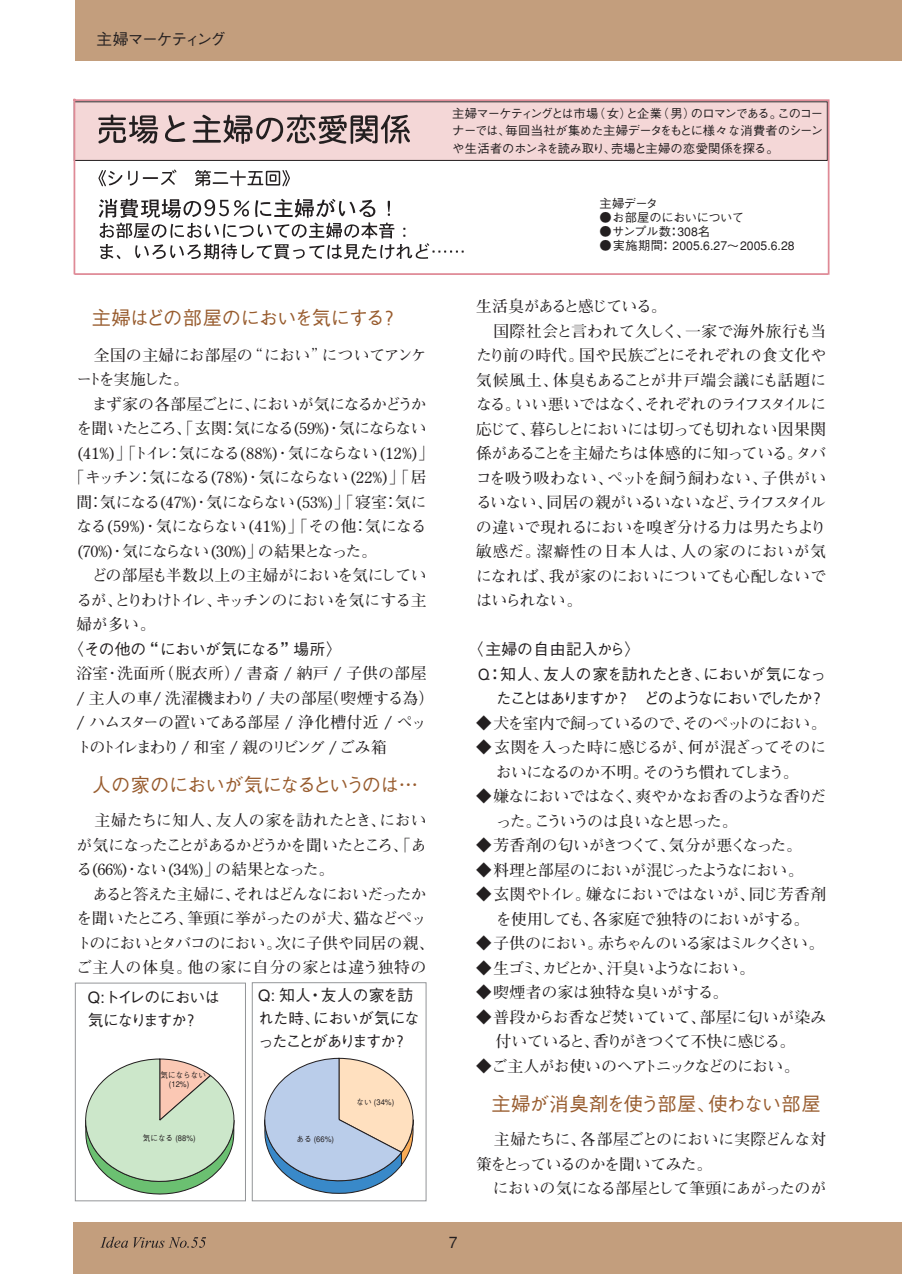
<style>
.page{position:relative;width:902px;height:1274px;background:#fff}
.page>*{position:absolute;margin:0;border:0;box-sizing:border-box;transform-origin:0 0}
.t1{font:500 19.25px "Gothic BBB";letter-spacing:-.05em;color:#985c2e}
.t2{font:500 19.25px "Gothic BBB";letter-spacing:-.03em;color:#985c2e}
.t3{font:700 15.75px/24.5px "Futo Min A101";letter-spacing:-.04em;color:#231f20}
.t4{font:700 15.75px/24.5px "Futo Min A101";letter-spacing:-.06em;color:#231f20}
.t5{font:700 15.75px/24.5px "Futo Min A101";letter-spacing:.015em;color:#231f20}
.t6{font:700 15.75px "Futo Min A101";letter-spacing:-.07em;color:#231f20}
.t7{font:700 15.75px "Futo Min A101";letter-spacing:-.02em;color:#231f20}
.t8{font:700 15.75px "Futo Min A101";letter-spacing:-.01em;color:#231f20}
.t9{font:500 15.75px "Gothic BBB";letter-spacing:-.035em;color:#231f20}
.t10{font:700 15.75px "Futo Min A101";letter-spacing:-.09em;color:#231f20}
.t11{font:500 15.75px/22.8px "Gothic BBB";letter-spacing:-.06em;color:#231f20}
.t12{font:700 15.75px "Futo Min A101";letter-spacing:-.065em;color:#231f20}
.t13{font:700 15.75px "Futo Min A101";color:#231f20}
.t14{font:700 15.75px "Futo Min A101";letter-spacing:.025em;color:#231f20}
.t15{font:700 15.75px "Futo Min A101";letter-spacing:-.015em;color:#231f20}
.t16{font:500 15.75px "Gothic BBB";letter-spacing:-.115em;color:#231f20}
.t17{font:700 15.75px "Futo Min A101";letter-spacing:.06em;color:#231f20}
.t18{font:500 15.75px/22.8px "Gothic BBB";letter-spacing:-.09em;color:#231f20}
.t19{font:700 15.75px "Futo Min A101";letter-spacing:.005em;color:#231f20}
.t20{font:500 15.75px "Gothic BBB";letter-spacing:.025em;color:#231f20}
.t21{font:500 15.75px "Gothic BBB";letter-spacing:-.085em;color:#231f20}
.t22{font:500 12.25px/17.5px "Gothic BBB";letter-spacing:-.005em;color:#231f20;text-align:justify}
.t23{font:500 12.25px "Gothic BBB";letter-spacing:-.03em;color:#231f20}
.t24{font:500 8.05px/9.8px "Gothic BBB";color:#231f20;scale:.94 1}
</style>
<div class="page">
<svg style="left:99px;top:199px;width:364px;height:61px"></svg>
<svg style="left:98px;top:170px;width:24px;height:16px"></svg>
<svg style="left:128px;top:171px;width:9px;height:15px"></svg>
<svg style="left:143px;top:170px;width:33px;height:15px"></svg>
<svg style="left:195px;top:170px;width:95px;height:16px"></svg>
<hr style="left:74px;top:273px;width:753px;height:2px;background:#df8a96">
<div style="left:74px;top:102px;width:752px;height:58px;background:#f4d7d7"></div>
<div style="left:74px;top:102px;width:753px;height:59px;border:1px solid #231f20"></div>
<svg style="left:98px;top:114px;width:60px;height:30px"></svg>
<svg style="left:165px;top:115px;width:20px;height:27px"></svg>
<svg style="left:192px;top:114px;width:218px;height:30px"></svg>
<hr style="left:827px;top:99px;width:2px;height:176px;background:#df8a96">
<hr style="left:74px;top:99px;width:1px;height:175px;background:#df8a96">
<hr style="left:73px;top:99px;width:754px;height:2px;background:#df8a96">
<div style="left:75px;top:0;width:826px;height:60px;background:#c39e7d"></div>
<div style="left:73px;top:1222px;width:828px;height:52px;background:#c39e7d"></div>
<svg style="left:100px;top:1237px;width:106px;height:11px"></svg>
<svg style="left:85px;top:1058px;width:150px;height:137px"></svg>
<div style="left:75px;top:983px;width:171px;height:218px;border:1px solid #939598"></div>
<svg style="left:264px;top:1058px;width:149px;height:136px"></svg>
<div style="left:252px;top:982px;width:174px;height:219px;border:1px solid #939598"></div>
<p class="t21" style="left:97px;top:33px;width:131px">主婦マーケティング</p>
<p class="t1" style="left:92px;top:310px;width:308px">主婦はどの部屋のにおいを気にする？</p>
<p class="t3" style="left:76px;top:345px;width:351px;text-indent:17px">全国の主婦にお部屋の“におい”についてアンケートを実施した。</p>
<p class="t6" style="left:92px;top:398px;width:336px">まず家の各部屋ごとに、においが気になるかどうか</p>
<p class="t4" style="left:76px;top:418px;width:351px">を聞いたところ、「玄関：気になる(59%)・気にならない</p>
<p class="t3" style="left:76px;top:443px;width:359px">(41%)」「トイレ：気になる(88%)・気にならない(12%)」</p>
<p class="t3" style="left:69px;top:467px;width:359px">「キッチン：気になる(78%)・気にならない(22%)」「居</p>
<p class="t7" style="left:76px;top:496px;width:351px">間：気になる(47%)・気にならない(53%)」「寝室：気に</p>
<p class="t8" style="left:76px;top:521px;width:351px">なる(59%)・気にならない(41%)」「その他：気になる</p>
<p class="t10" style="left:76px;top:545px;width:302px">(70%)・気にならない(30%)」の結果となった。</p>
<p class="t3" style="left:92px;top:565px;width:336px">どの部屋も半数以上の主婦がにおいを気にしてい</p>
<p class="t3" style="left:76px;top:590px;width:351px">るが、とりわけトイレ、キッチンのにおいを気にする主</p>
<p class="t3" style="left:76px;top:614px;width:80px">婦が多い。</p>
<p class="t9" style="left:69px;top:643px;width:274px">〈その他の“においが気になる”場所〉</p>
<p class="t5" style="left:76px;top:663px;width:359px">浴室・洗面所（脱衣所）/ 書斎 / 納戸 / 子供の部屋/ 主人の車/ 洗濯機まわり / 夫の部屋（喫煙する為）/ ハムスターの置いてある部屋 / 浄化槽付近 / ペットのトイレまわり / 和室 / 親のリビング / ごみ箱</p>
<p class="t1" style="left:92px;top:777px;width:328px">人の家のにおいが気になるというのは…</p>
<p class="t3" style="left:76px;top:810px;width:351px;text-align:justify;text-indent:18px">主婦たちに知人、友人の家を訪れたとき、においが気になったことがあるかどうかを聞いたところ、「ある(66%)・ない(34%)」の結果となった。</p>
<p class="t3" style="left:76px;top:884px;width:359px;text-align:center">あると答えた主婦に、それはどんなにおいだったか<br>を聞いたところ、筆頭に挙がったのが犬、猫などペットのにおいとタバコのにおい。次に子供や同居の親、ご主人の体臭。他の家に自分の家とは違う独特の</p>
<p class="t18" style="left:88px;top:988px;width:134px">Q:トイレのにおいは気になりますか？</p>
<p class="t24" style="left:169px;top:1071px;width:41px;text-indent:-8px">気にならない(12%)</p>
<p class="t24" style="left:143px;top:1134px;width:58px">気になる (88%)</p>
<p class="t11" style="left:258px;top:986px;width:163px">Q: 知人・友人の家を訪れた時、においが気になったことがありますか？</p>
<p class="t24" style="left:296px;top:1135px;width:41px">ある (66%)</p>
<p class="t24" style="left:356px;top:1098px;width:41px">ない (34%)</p>
<p class="t22" style="left:452px;top:106px;width:372px">主婦マーケティングとは市場（女）と企業（男）のロマンである。このコーナーでは、毎回当社が集めた主婦データをもとに様々な消費者のシーンや生活者のホンネを読み取り、売場と主婦の恋愛関係を探る。</p>
<p class="t22" style="left:599px;top:197px;width:60px">主婦データ</p>
<p class="t23" style="left:599px;top:213px;width:146px">●お部屋のにおいについて</p>
<p class="t22" style="left:599px;top:225px;width:112px">●サンプル数：308名</p>
<p class="t22" style="left:599px;top:239px;width:197px">●実施期間：2005.6.27～2005.6.28</p>
<p class="t11" style="left:448px;top:1233px;width:10px">7</p>
<p class="t10" style="left:476px;top:301px;width:192px">生活臭があると感じている。</p>
<p class="t5" style="left:493px;top:321px;width:334px">国際社会と言われて久しく、一家で海外旅行も当</p>
<p class="t13" style="left:476px;top:350px;width:351px">たり前の時代。国や民族ごとにそれぞれの食文化や</p>
<p class="t14" style="left:476px;top:374px;width:351px">気候風土、体臭もあることが井戸端会議にも話題に</p>
<p class="t4" style="left:476px;top:394px;width:351px">なる。いい悪いではなく、それぞれのライフスタイルに</p>
<p class="t12" style="left:476px;top:423px;width:351px">応じて、暮らしとにおいには切っても切れない因果関</p>
<p class="t4" style="left:476px;top:443px;width:351px">係があることを主婦たちは体感的に知っている。タバ</p>
<p class="t8" style="left:476px;top:472px;width:351px">コを吸う吸わない、ペットを飼う飼わない、子供がい</p>
<p class="t3" style="left:476px;top:492px;width:351px">るいない、同居の親がいるいないなど、ライフスタイル</p>
<p class="t7" style="left:476px;top:521px;width:351px">の違いで現れるにおいを嗅ぎ分ける力は男たちより</p>
<p class="t17" style="left:476px;top:546px;width:351px">敏感だ。潔癖性の日本人は、人の家のにおいが気</p>
<p class="t15" style="left:476px;top:570px;width:351px">になれば、我が家のにおいについても心配しないで</p>
<p class="t3" style="left:476px;top:590px;width:107px">はいられない。</p>
<p class="t20" style="left:468px;top:643px;width:173px">〈主婦の自由記入から〉</p>
<p class="t9" style="left:476px;top:668px;width:351px">Ｑ：知人、友人の家を訪れたとき、においが気になっ</p>
<p class="t16" style="left:496px;top:692px;width:330px">たことはありますか？ どのようなにおいでしたか？</p>
<p class="t3" style="left:476px;top:713px;width:352px">◆犬を室内で飼っているので、そのペットのにおい。</p>
<p class="t3" style="left:476px;top:737px;width:351px;text-align:center">◆ 玄関を入った時に感じるが、何が混ざってそのにおいになるのか不明。そのうち慣れてしまう。</p>
<p class="t4" style="left:496px;top:786px;width:331px;text-indent:-20px">◆嫌なにおいではなく、爽やかなお香のような香りだった。こういうのは良いなと思った。</p>
<p class="t3" style="left:476px;top:835px;width:327px">◆芳香剤の匂いがきつくて、気分が悪くなった。</p>
<p class="t6" style="left:476px;top:864px;width:329px">◆料理と部屋のにおいが混じったようなにおい。</p>
<p class="t3" style="left:476px;top:884px;width:351px;text-align:center">◆玄関やトイレ。嫌なにおいではないが、同じ芳香剤を使用しても、各家庭で独特のにおいがする。</p>
<p class="t6" style="left:476px;top:938px;width:349px">◆子供のにおい。赤ちゃんのいる家はミルクくさい。</p>
<p class="t6" style="left:476px;top:962px;width:280px">◆生ゴミ、カビとか、汗臭いようなにおい。</p>
<p class="t19" style="left:476px;top:987px;width:253px">◆喫煙者の家は独特な臭いがする。</p>
<p class="t3" style="left:496px;top:1007px;width:331px;text-indent:-20px">◆普段からお香など焚いていて、部屋に匂いが染み付いていると、香りがきつくて不快に感じる。</p>
<p class="t3" style="left:476px;top:1056px;width:325px">◆ご主人がお使いのヘアトニックなどのにおい。</p>
<p class="t2" style="left:491px;top:1096px;width:330px">主婦が消臭剤を使う部屋、使わない部屋</p>
<p class="t3" style="left:476px;top:1129px;width:351px;text-indent:18px">主婦たちに、各部屋ごとのにおいに実際どんな対策をとっているのかを聞いてみた。</p>
<p class="t3" style="left:492px;top:1178px;width:334px">においの気になる部屋として筆頭にあがったのが</p>
</div>
